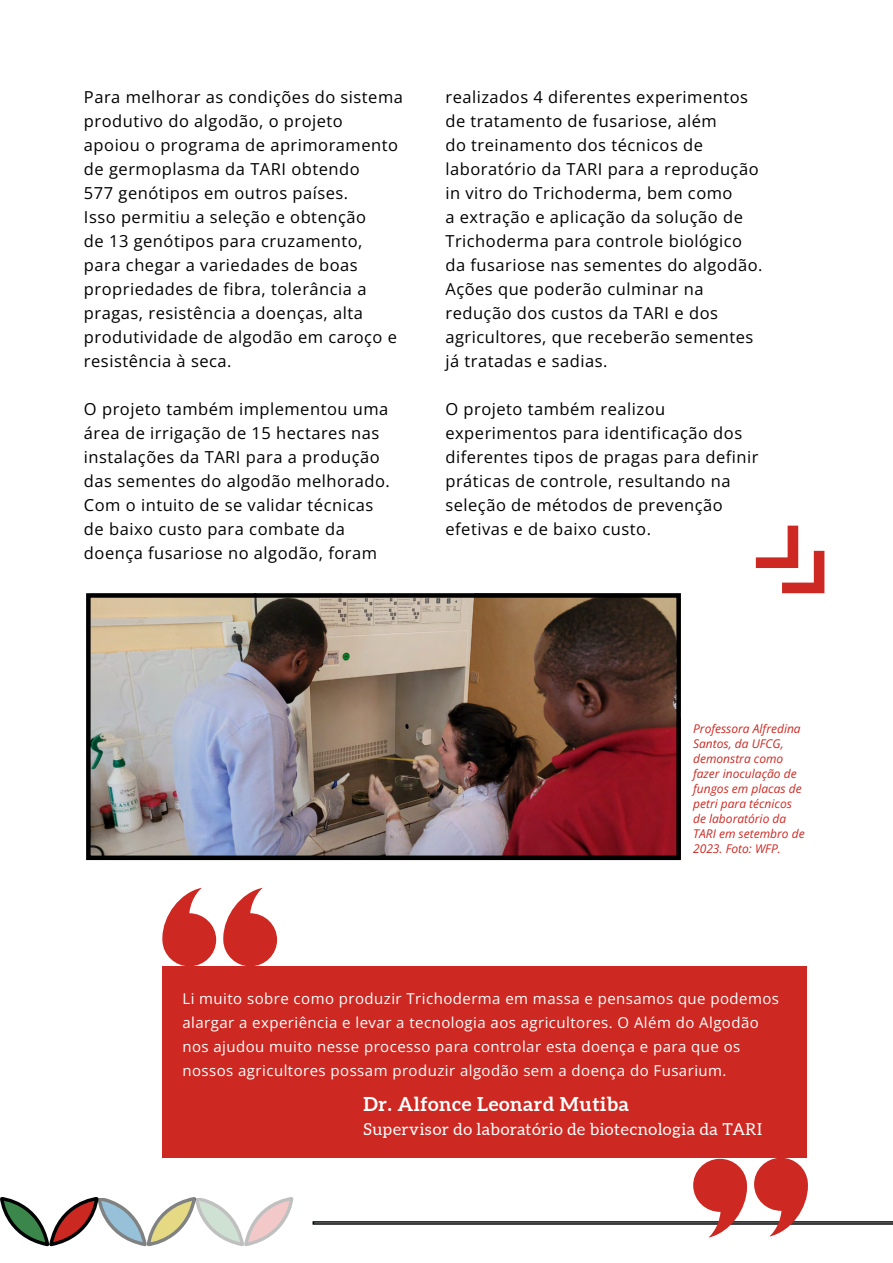
<style>
.page{position:relative;width:893px;height:1263px;background:#fff}
.page>*{position:absolute;margin:0;border:0;box-sizing:border-box;transform-origin:0 0}
.t1{font:700 19.5px "Aleo";letter-spacing:.03em;color:#fff}
.t2{font:16.5px/24px "Open Sans";letter-spacing:.03em;color:#000}
.t3{font:16.5px "Aleo";letter-spacing:.03em;color:#fff}
.t4{font:15px/24px "Open Sans";letter-spacing:.03em;color:#fff}
.t5{font:italic 12px/15px "Open Sans";color:#cd2821}
</style>
<div class="page">
<svg style="left:0;top:1197px;width:294px;height:50px"></svg>
<img style="left:91px;top:598px;width:585px;height:257px">
<div style="left:86px;top:593px;width:595px;height:267px;border:4px solid #000"></div>
<div style="left:162px;top:966px;width:645px;height:192px;background:#cd2821"></div>
<svg style="left:756px;top:526px;width:68px;height:67px"></svg>
<svg style="left:313px;top:1158px;width:580px;height:79px"></svg>
<svg style="left:162px;top:888px;width:115px;height:78px"></svg>
<p class="t2" style="left:84px;top:84px;width:320px">Para melhorar as condições do sistema produtivo do algodão, o projeto<br>apoiou o programa de aprimoramento de germoplasma da TARI obtendo<br>577 genótipos em outros países.<br>Isso permitiu a seleção e obtenção<br>de 13 genótipos para cruzamento, para chegar a variedades de boas propriedades de fibra, tolerância a pragas, resistência a doenças, alta produtividade de algodão em caroço e resistência à seca.</p>
<p class="t2" style="left:84px;top:396px;width:307px">O projeto também implementou uma área de irrigação de 15 hectares nas instalações da TARI para a produção das sementes do algodão melhorado.<br>Com o intuito de se validar técnicas de baixo custo para combate da doença fusariose no algodão, foram</p>
<p class="t2" style="left:445px;top:84px;width:318px">realizados 4 diferentes experimentos de tratamento de fusariose, além<br>do treinamento dos técnicos de laboratório da TARI para a reprodução in vitro do Trichoderma, bem como<br>a extração e aplicação da solução de Trichoderma para controle biológico da fusariose nas sementes do algodão.<br>Ações que poderão culminar na redução dos custos da TARI e dos agricultores, que receberão sementes já tratadas e sadias.</p>
<p class="t2" style="left:445px;top:396px;width:315px">O projeto também realizou experimentos para identificação dos diferentes tipos de pragas para definir práticas de controle, resultando na seleção de métodos de prevenção efetivas e de baixo custo.</p>
<p class="t5" style="left:693px;top:720px;width:113px">Professora Alfredina<br>Santos, da UFCG, demonstra como fazer inoculação de fungos em placas de petri para técnicos de laboratório da<br>TARI em setembro de<br>2023. Foto: WFP.</p>
<p class="t4" style="left:182px;top:986px;width:598px">Li muito sobre como produzir Trichoderma em massa e pensamos que podemos alargar a experiência e levar a tecnologia aos agricultores. O Além do Algodão nos ajudou muito nesse processo para controlar esta doença e para que os nossos agricultores possam produzir algodão sem a doença do Fusarium.</p>
<p class="t1" style="left:364px;top:1092px;width:267px">Dr. Alfonce Leonard Mutiba</p>
<p class="t3" style="left:364px;top:1120px;width:400px">Supervisor do laboratório de biotecnologia da TARI</p>
</div>
